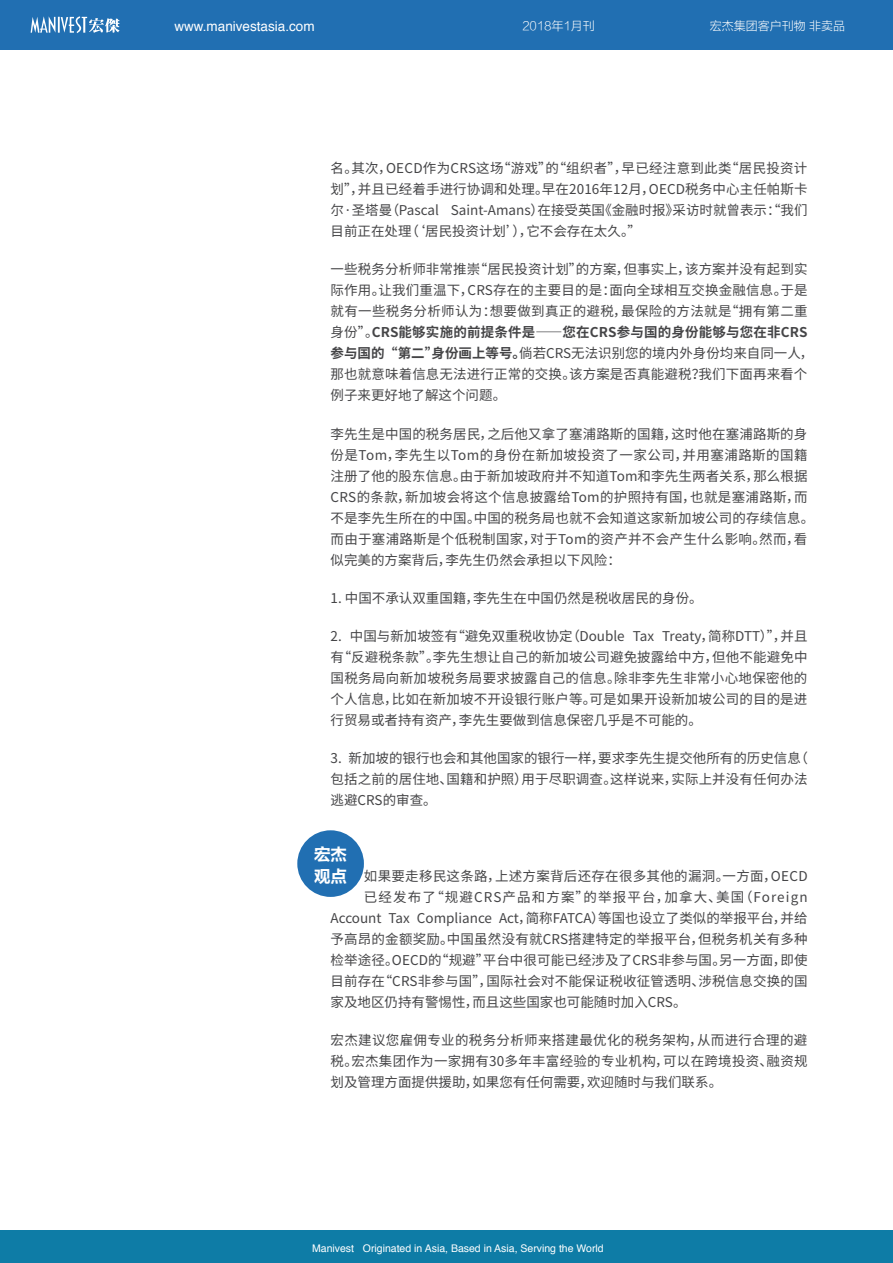
<style>
.page{position:relative;width:893px;height:1263px;background:#fff}
.page>*{position:absolute;margin:0;border:0;box-sizing:border-box;transform-origin:0 0}
.t1{font:16.5px/21.5px "FZLTCHK GBK1 0";color:#fff}
.t2{font:13.5px/21px "Noto Sans Hans";letter-spacing:.01em;color:#454547;text-align:justify}
.t3{font:13.5px "Noto Sans Hans";letter-spacing:.085em;color:#454547}
.t4{font:13.5px "Helvetica";color:#fff}
.t5{font:12px "FZLTKHK GBK1 0";color:#fff}
.t6{font:10.5px "Helvetica";color:#fff}
.s1{font-weight:700}
</style>
<div class="page">
<div style="left:0;top:0;width:893px;height:50px;background:#216fb2"></div>
<svg style="left:31px;top:16px;width:89px;height:17px"></svg>
<div style="left:0;top:1231px;width:893px;height:32px;background:#0e7ca6"></div>
<div style="left:297px;top:830px;width:67px;height:67px;background:#216fb2;border-radius:50%"></div>
<p class="t4" style="left:174px;top:16px;width:142px">www.manivestasia.com</p>
<p class="t5" style="left:710px;top:19px;width:137px">宏杰集团客户刊物 非卖品</p>
<p class="t5" style="left:522px;top:19px;width:74px">2018年1月刊</p>
<p class="t2" style="left:331px;top:158px;width:479px">名。其次，OECD作为CRS这场“游戏”的“组织者”，早已经注意到此类“居民投资计划”，并且已经着手进行协调和处理。早在2016年12月，OECD税务中心主任帕斯卡尔·圣塔曼（Pascal Saint-Amans）在接受英国《金融时报》采访时就曾表示：“我们目前正在处理（‘居民投资计划’），它不会存在太久。”</p>
<p class="t2" style="left:331px;top:259px;width:484px;text-align:left">一些税务分析师非常推崇“居民投资计划”的方案，但事实上，该方案并没有起到实际作用。让我们重温下，CRS存在的主要目的是：面向全球相互交换金融信息。于是就有一些税务分析师认为：想要做到真正的避税，最保险的方法就是“拥有第二重身份”。<span class="s1">CRS能够实施的前提条件是——您在CRS参与国的身份能够与您在非CRS参与国的 “第二”身份画上等号。</span>倘若CRS无法识别您的境内外身份均来自同一人，那也就意味着信息无法进行正常的交换。该方案是否真能避税？我们下面再来看个例子来更好地了解这个问题。</p>
<p class="t2" style="left:331px;top:423px;width:485px;text-align:left">李先生是中国的税务居民，之后他又拿了塞浦路斯的国籍，这时他在塞浦路斯的身份是Tom，李先生以Tom的身份在新加坡投资了一家公司，并用塞浦路斯的国籍注册了他的股东信息。由于新加坡政府并不知道Tom和李先生两者关系，那么根据CRS的条款，新加坡会将这个信息披露给Tom的护照持有国，也就是塞浦路斯，而不是李先生所在的中国。中国的税务局也就不会知道这家新加坡公司的存续信息。而由于塞浦路斯是个低税制国家，对于Tom的资产并不会产生什么影响。然而，看似完美的方案背后，李先生仍然会承担以下风险：</p>
<p class="t2" style="left:331px;top:587px;width:374px">1. 中国不承认双重国籍，李先生在中国仍然是税收居民的身份。</p>
<p class="t2" style="left:331px;top:625px;width:478px">2. 中国与新加坡签有“避免双重税收协定（Double Tax Treaty，简称DTT）”，并且有“反避税条款”。李先生想让自己的新加坡公司避免披露给中方，但他不能避免中国税务局向新加坡税务局要求披露自己的信息。除非李先生非常小心地保密他的个人信息，比如在新加坡不开设银行账户等。可是如果开设新加坡公司的目的是进行贸易或者持有资产，李先生要做到信息保密几乎是不可能的。</p>
<p class="t2" style="left:331px;top:747px;width:479px">3. 新加坡的银行也会和其他国家的银行一样，要求李先生提交他所有的历史信息（包括之前的居住地、国籍和护照）用于尽职调查。这样说来，实际上并没有任何办法逃避CRS的审查。</p>
<p class="t1" style="left:314px;top:844px;width:34px">宏杰观点</p>
<p class="t2" style="left:364px;top:865px;width:445px">如果要走移民这条路，上述方案背后还存在很多其他的漏洞。一方面，OECD</p>
<p class="t3" style="left:364px;top:889px;width:445px">已经发布了“规避CRS产品和方案”的举报平台，加拿大、美国（Foreign</p>
<p class="t2" style="left:331px;top:907px;width:478px">Account Tax Compliance Act，简称FATCA）等国也设立了类似的举报平台，并给</p>
<p class="t2" style="left:331px;top:928px;width:478px">予高昂的金额奖励。中国虽然没有就CRS搭建特定的举报平台，但税务机关有多种</p>
<p class="t2" style="left:331px;top:949px;width:478px">检举途径。OECD的“规避”平台中很可能已经涉及了CRS非参与国。另一方面，即使</p>
<p class="t2" style="left:331px;top:970px;width:479px">目前存在“CRS非参与国”，国际社会对不能保证税收征管透明、涉税信息交换的国</p>
<p class="t2" style="left:331px;top:991px;width:357px">家及地区仍持有警惕性，而且这些国家也可能随时加入CRS。</p>
<p class="t2" style="left:331px;top:1029px;width:478px">宏杰建议您雇佣专业的税务分析师来搭建最优化的税务架构，从而进行合理的避税。宏杰集团作为一家拥有30多年丰富经验的专业机构，可以在跨境投资、融资规划及管理方面提供援助，如果您有任何需要，欢迎随时与我们联系。</p>
<p class="t6" style="left:312px;top:1240px;width:293px">Manivest Originated in Asia, Based in Asia, Serving the World</p>
</div>
